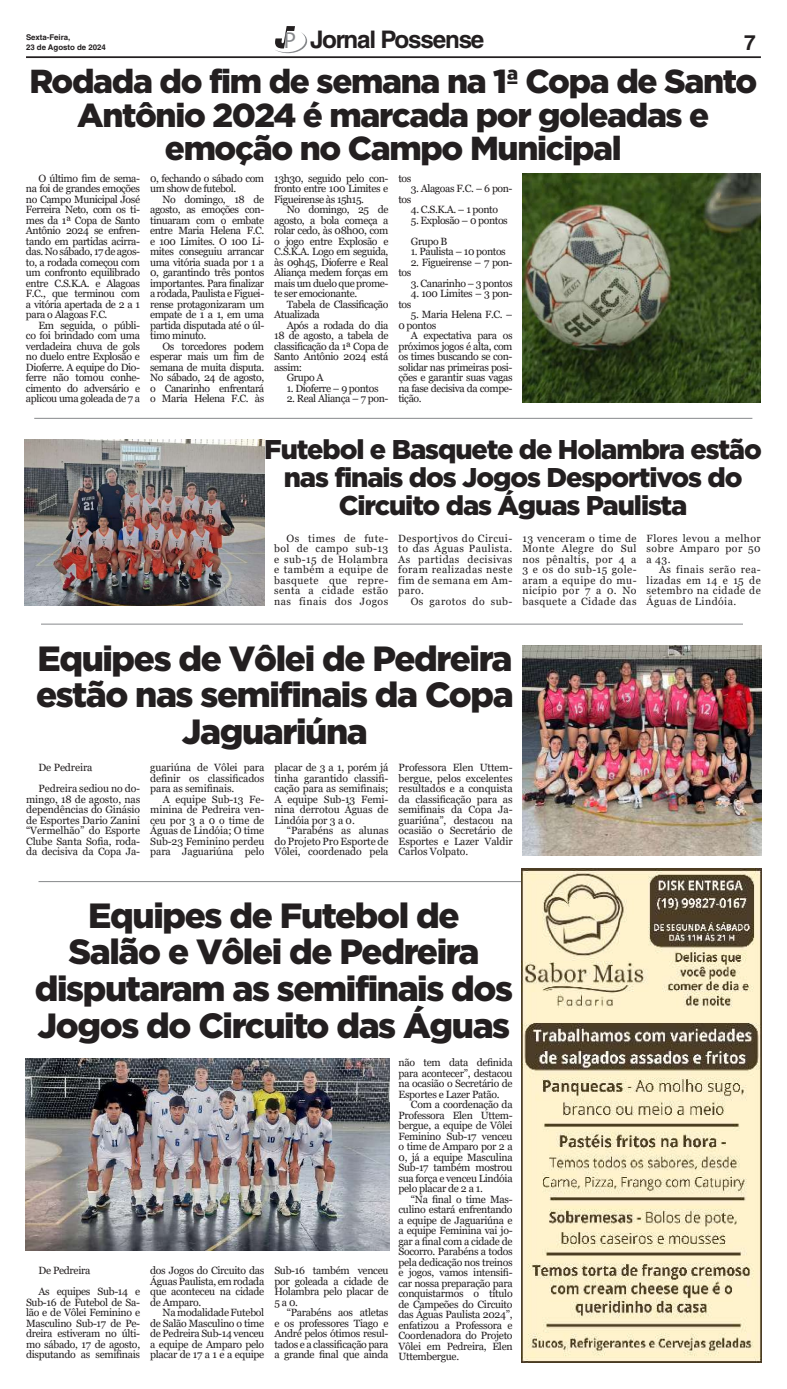
<style>
.page{position:relative;width:787px;height:1389px;background:#fff}
.page>*{position:absolute;margin:0;border:0;box-sizing:border-box;transform-origin:0 0}
.t1{font:900 35px/36.8px "Gotham";letter-spacing:-.04em;color:#231f20;text-align:center}
.t2{font:900 33.25px/33.2px "Gotham";letter-spacing:-.04em;color:#231f20;text-align:center}
.t3{font:900 27.12px/28px "Gotham";letter-spacing:-.04em;color:#231f20;text-align:center}
.t4{font:700 24.24px "Helvetica LT Std";letter-spacing:-.05em;color:#231f20}
.t5{font:700 21px "Helvetica LT Std";color:#231f20}
.t6{font:10.5px/10.5px "Georgia";letter-spacing:-.03em;color:#231f20;text-align:justify}
.t7{font:10.5px/21px "Georgia";letter-spacing:-.01em;color:#231f20}
.t8{font:10.5px "Georgia";letter-spacing:.04em;color:#231f20}
.t9{font:700 7.88px/9.5px "Helvetica LT Std";color:#231f20}
.s1{font-family:"Myriad Pro";font-weight:400;font-size:23.01px;color:#86888b}
</style>
<div class="page">
<hr style="left:26px;top:56px;width:734px;height:2px;background:#231f20">
<svg style="left:275px;top:26px;width:32px;height:27px"></svg>
<hr style="left:38px;top:881px;width:707px;height:1px;background:#86888b">
<img style="left:521px;top:868px;width:240px;height:495px">
<hr style="left:34px;top:418px;width:718px;height:1px;background:#86888b">
<hr style="left:41px;top:624px;width:701px;height:1px;background:#86888b">
<img style="left:522px;top:174px;width:238px;height:228px">
<img style="left:25px;top:440px;width:239px;height:166px">
<img style="left:522px;top:645px;width:239px;height:210px">
<img style="left:25px;top:1058px;width:364px;height:192px">
<p class="t9" style="left:26px;top:33px;width:81px">Sexta-Feira,<br>23 de Agosto de 2024</p>
<h3 class="t4" style="left:283px;top:25px;width:202px"><span class="s1">P</span> Jornal Possense</h3>
<h3 class="t5" style="left:743px;top:30px;width:13px">7</h3>
<h2 class="t2" style="left:29px;top:64px;width:729px">Rodada do fim de semana na 1ª Copa de Santo<br>Antônio 2024 é marcada por goleadas e emoção no Campo Municipal</h2>
<p class="t6" style="left:26px;top:173px;width:116px;text-indent:12px">O último fim de sema&shy;na foi de grandes emoções no Campo Municipal José Ferreira Neto, com os ti&shy;mes da 1ª Copa de Santo Antônio 2024 se enfren&shy;tando em partidas acirra&shy;das. No sábado, 17 de agos&shy;to, a rodada começou com um confronto equilibrado entre C.S.K.A. e Alagoas F.C., que terminou com a vitória apertada de 2 a 1 para o Alagoas F.C.</p>
<p class="t6" style="left:26px;top:320px;width:116px;text-indent:12px">Em seguida, o públi&shy;co foi brindado com uma verdadeira chuva de gols no duelo entre Explosão e Dioferre. A equipe do Dio&shy;ferre não tomou conhe&shy;cimento do adversário e aplicou uma goleada de 7 a</p>
<p class="t6" style="left:150px;top:173px;width:116px">0, fechando o sábado com um show de futebol.</p>
<p class="t6" style="left:150px;top:194px;width:116px;text-indent:12px">No domingo, 18 de agosto, as emoções con&shy;tinuaram com o embate entre Maria Helena F.C. e 100 Limites. O 100 Li&shy;mites conseguiu arrancar uma vitória suada por 1 a 0, garantindo três pontos importantes. Para finalizar a rodada, Paulista e Figuei&shy;rense protagonizaram um empate de 1 a 1, em uma partida disputada até o úl&shy;timo minuto.</p>
<p class="t6" style="left:150px;top:341px;width:116px;text-indent:12px">Os torcedores podem esperar mais um fim de semana de muita disputa.<br>No sábado, 24 de agosto, o Canarinho enfrentará o Maria Helena F.C. às</p>
<p class="t6" style="left:274px;top:173px;width:116px">13h30, seguido pelo con&shy;fronto entre 100 Limites e Figueirense às 15h15.</p>
<p class="t6" style="left:274px;top:204px;width:116px;text-indent:12px">No domingo, 25 de agosto, a bola começa a rolar cedo, às 08h00, com o jogo entre Explosão e C.S.K.A. Logo em seguida, às 09h45, Dioferre e Real Aliança medem forças em mais um duelo que prome&shy;te ser emocionante.</p>
<p class="t6" style="left:274px;top:299px;width:116px;text-indent:12px">Tabela de Classificação<br>Atualizada</p>
<p class="t6" style="left:286px;top:320px;width:103px">Após a rodada do dia</p>
<p class="t6" style="left:274px;top:330px;width:116px">18 de agosto, a tabela de</p>
<p class="t6" style="left:274px;top:341px;width:116px">classificação da 1ª Copa de</p>
<p class="t6" style="left:274px;top:351px;width:116px">Santo Antônio 2024 está</p>
<p class="t6" style="left:274px;top:362px;width:29px">assim:</p>
<p class="t6" style="left:286px;top:372px;width:38px">Grupo A</p>
<p class="t6" style="left:286px;top:383px;width:93px">1. Dioferre – 9 pontos</p>
<p class="t6" style="left:286px;top:393px;width:103px">2. Real Aliança – 7 pon-</p>
<p class="t6" style="left:398px;top:173px;width:14px">tos</p>
<p class="t6" style="left:398px;top:183px;width:116px;text-indent:12px">3. Alagoas F.C. – 6 pon&shy;tos</p>
<p class="t6" style="left:410px;top:204px;width:89px">4. C.S.K.A. – 1 ponto</p>
<p class="t6" style="left:410px;top:210px;width:98px;line-height:21px">5. Explosão – 0 pontos<br>Grupo B</p>
<p class="t6" style="left:410px;top:246px;width:96px">1. Paulista – 10 pontos</p>
<p class="t6" style="left:398px;top:257px;width:116px;text-indent:12px">2. Figueirense – 7 pon&shy;tos</p>
<p class="t6" style="left:410px;top:278px;width:103px">3. Canarinho – 3 pontos</p>
<p class="t6" style="left:398px;top:288px;width:116px;text-indent:12px">4. 100 Limites – 3 pon&shy;tos</p>
<p class="t6" style="left:398px;top:309px;width:116px;text-indent:12px">5. Maria Helena F.C. –<br>0 pontos</p>
<p class="t6" style="left:398px;top:330px;width:116px;text-indent:12px">A expectativa para os próximos jogos é alta, com os times buscando se con&shy;solidar nas primeiras posi&shy;ções e garantir suas vagas na fase decisiva da compe&shy;tição.</p>
<h3 class="t3" style="left:264px;top:435px;width:499px">Futebol e Basquete de Holambra estão nas finais dos Jogos Desportivos do<br>Circuito das Águas Paulista</h3>
<p class="t6" style="left:274px;top:533px;width:116px;text-indent:12px">Os times de fute&shy;bol de campo sub-13 e sub-15 de Holambra e também a equipe de basquete que repre&shy;senta a cidade estão nas finais dos Jogos</p>
<p class="t6" style="left:398px;top:533px;width:116px">Desportivos do Circui&shy;to das Águas Paulista.<br>As partidas decisivas foram realizadas neste fim de semana em Am&shy;paro.</p>
<p class="t8" style="left:410px;top:595px;width:103px">Os garotos do sub-</p>
<p class="t6" style="left:522px;top:533px;width:116px">13 venceram o time de Monte Alegre do Sul nos pênaltis, por 4 a 3 e os do sub-15 gole&shy;aram a equipe do mu&shy;nicípio por 7 a 0. No basquete a Cidade das</p>
<p class="t6" style="left:646px;top:533px;width:116px">Flores levou a melhor sobre Amparo por 50 a 43.</p>
<p class="t6" style="left:646px;top:565px;width:116px;text-indent:12px">As finais serão rea&shy;lizadas em 14 e 15 de setembro na cidade de Águas de Lindóia.</p>
<h1 class="t1" style="left:36px;top:639px;width:479px">Equipes de Vôlei de Pedreira estão nas semifinais da Copa<br>Jaguariúna</h1>
<p class="t7" style="left:38px;top:757px;width:103px">De Pedreira<br>Pedreira sediou no do-</p>
<p class="t6" style="left:26px;top:794px;width:116px">mingo, 18 de agosto, nas dependências do Ginásio de Esportes Dario Zanini “Vermelhão” do Esporte Clube Santa Sofia, roda&shy;da decisiva da Copa Ja-</p>
<p class="t6" style="left:150px;top:763px;width:116px">guariúna de Vôlei para definir os classificados para as semifinais.</p>
<p class="t6" style="left:150px;top:794px;width:116px;text-indent:12px">A equipe Sub-13 Fe&shy;minina de Pedreira ven&shy;ceu por 3 a 0 o time de Águas de Lindóia; O time Sub-23 Feminino perdeu para Jaguariúna pelo</p>
<p class="t6" style="left:274px;top:763px;width:116px">placar de 3 a 1, porém já tinha garantido classifi&shy;cação para as semifinais; A equipe Sub-13 Femi&shy;nina derrotou Águas de Lindóia por 3 a 0.</p>
<p class="t6" style="left:274px;top:826px;width:116px;text-indent:12px">“Parabéns as alunas do Projeto Pro Esporte de Vôlei, coordenado pela</p>
<p class="t6" style="left:398px;top:763px;width:116px">Professora Elen Uttem&shy;bergue, pelos excelentes resultados e a conquista da classificação para as semifinais da Copa Ja&shy;guariúna”, destacou na ocasião o Secretário de Esportes e Lazer Valdir Carlos Volpato.</p>
<h1 class="t1" style="left:35px;top:896px;width:479px">Equipes de Futebol de<br>Salão e Vôlei de Pedreira disputaram as semifinais dos<br>Jogos do Circuito das Águas</h1>
<p class="t6" style="left:38px;top:1260px;width:103px;line-height:21px">De Pedreira<br>As equipes Sub-14 e</p>
<p class="t6" style="left:26px;top:1297px;width:116px">Sub-16 de Futebol de Sa&shy;lão e de Vôlei Feminino e Masculino Sub-17 de Pe&shy;dreira estiveram no últi&shy;mo sábado, 17 de agosto, disputando as semifinais</p>
<p class="t6" style="left:150px;top:1265px;width:116px">dos Jogos do Circuito das Águas Paulista, em rodada que aconteceu na cidade de Amparo.</p>
<p class="t6" style="left:150px;top:1307px;width:116px;text-indent:12px">Na modalidade Futebol de Salão Masculino o time de Pedreira Sub-14 venceu a equipe de Amparo pelo placar de 17 a 1 e a equipe</p>
<p class="t6" style="left:274px;top:1265px;width:116px">Sub-16 também venceu por goleada a cidade de Holambra pelo placar de 5 a 0.</p>
<p class="t6" style="left:274px;top:1307px;width:116px;text-indent:12px">“Parabéns aos atletas e os professores Tiago e André pelos ótimos resul&shy;tados e a classificação para a grande final que ainda</p>
<p class="t6" style="left:398px;top:1058px;width:116px">não tem data definida para acontecer”, destacou na ocasião o Secretário de Esportes e Lazer Patão.</p>
<p class="t6" style="left:398px;top:1100px;width:116px;text-indent:12px">Com a coordenação da Professora Elen Uttem&shy;bergue, a equipe de Vôlei Feminino Sub-17 venceu o time de Amparo por 2 a 0, já a equipe Masculina Sub-17 também mostrou sua força e venceu Lindóia pelo placar de 2 a 1.</p>
<p class="t6" style="left:398px;top:1194px;width:116px;text-indent:12px">“Na final o time Mas&shy;culino estará enfrentando a equipe de Jaguariúna e a equipe Feminina vai jo&shy;gar a final com a cidade de Socorro. Parabéns a todos pela dedicação nos treinos e jogos, vamos intensifi&shy;car nossa preparação para conquistarmos o título de Campeões do Circuito das Águas Paulista 2024”, enfatizou a Professora e Coordenadora do Projeto Vôlei em Pedreira, Elen Uttembergue.</p>
</div>
